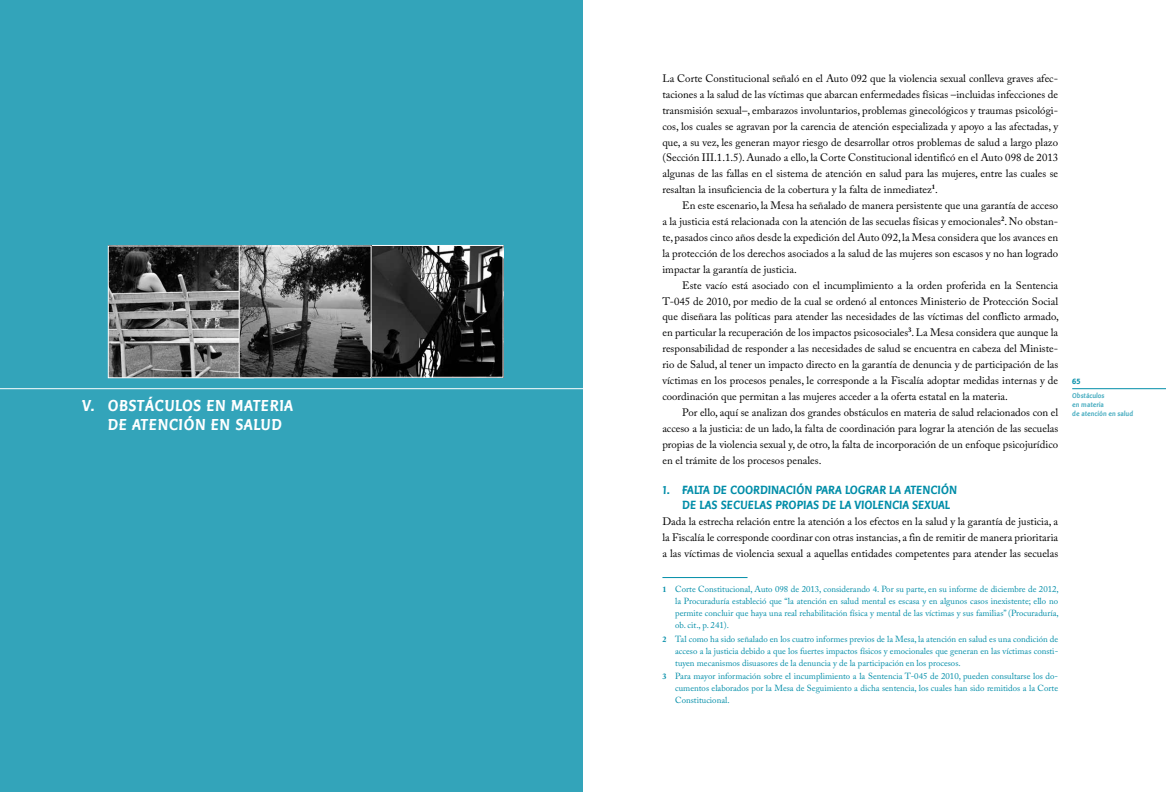
<style>
.page{position:relative;width:1166px;height:792px;background:#fff}
.page>*{position:absolute;margin:0;border:0;box-sizing:border-box;transform-origin:0 0}
.t1{font:700 16px/19px "Linotype Pisa";letter-spacing:.03em;color:#fff}
.t2{font:700 12px "Linotype Pisa";color:#008da8}
.t3{font:10.8px/15.9px "Adobe Caslon Pro";color:#000;text-align:justify}
.t4{font:8.8px/12px "Adobe Caslon Pro";color:#008da8;text-align:justify}
.t5{font:700 8px "Linotype Pisa";color:#008da8}
.t6{font:700 7px/9px "Linotype Pisa";color:#4dafc2}
.s1{font-weight:700;font-size:8px}
</style>
<div class="page">
<hr style="left:1071px;top:388px;width:94px;height:1px;background:#008da8">
<div style="left:0;top:0;width:583px;height:792px;background:#33a4ba"></div>
<hr style="left:0;top:388px;width:583px;height:1px;background:#fff">
<img style="left:371px;top:247px;width:130px;height:129px">
<div style="left:363px;top:245px;width:140px;height:133px;border:1px solid #fff"></div>
<img style="left:110px;top:247px;width:129px;height:129px">
<div style="left:108px;top:245px;width:146px;height:133px;border:1px solid #fff"></div>
<img style="left:241px;top:247px;width:128px;height:129px">
<div style="left:239px;top:245px;width:132px;height:133px;border:1px solid #fff"></div>
<hr style="left:662px;top:577px;width:85px;height:1px;background:#008da8">
<h1 class="t1" style="left:108px;top:396px;width:187px;text-indent:-26px">V. OBSTÁCULOS EN MATERIA<br>DE ATENCIÓN EN SALUD</h1>
<p class="t3" style="left:662px;top:70px;width:397px">La Corte Constitucional señaló en el Auto 092 que la violencia sexual conlleva graves afec&shy;taciones a la salud de las víctimas que abarcan enfermedades físicas –incluidas infecciones de transmisión sexual–, embarazos involuntarios, problemas ginecológicos y traumas psicológi&shy;cos, los cuales se agravan por la carencia de atención especializada y apoyo a las afectadas, y que, a su vez, les generan mayor riesgo de desarrollar otros problemas de salud a largo plazo (Sección III.1.1.5). Aunado a ello, la Corte Constitucional identificó en el Auto 098 de 2013 algunas de las fallas en el sistema de atención en salud para las mujeres, entre las cuales se resaltan la insuficiencia de la cobertura y la falta de inmediatez<sup>1</sup>.</p>
<p class="t3" style="left:662px;top:197px;width:397px;text-indent:20px">En este escenario, la Mesa ha señalado de manera persistente que una garantía de acceso a la justicia está relacionada con la atención de las secuelas físicas y emocionales<sup>2</sup>. No obstan&shy;te, pasados cinco años desde la expedición del Auto 092, la Mesa considera que los avances en la protección de los derechos asociados a la salud de las mujeres son escasos y no han logrado impactar la garantía de justicia.</p>
<p class="t3" style="left:662px;top:277px;width:398px;text-indent:20px">Este vacío está asociado con el incumplimiento a la orden proferida en la Sentencia T-045 de 2010, por medio de la cual se ordenó al entonces Ministerio de Protección Social que diseñara las políticas para atender las necesidades de las víctimas del conflicto armado, en particular la recuperación de los impactos psicosociales<sup>3</sup>. La Mesa considera que aunque la responsabilidad de responder a las necesidades de salud se encuentra en cabeza del Ministe&shy;rio de Salud, al tener un impacto directo en la garantía de denuncia y de participación de las víctimas en los procesos penales, le corresponde a la Fiscalía adoptar medidas internas y de coordinación que permitan a las mujeres acceder a la oferta estatal en la materia.</p>
<p class="t3" style="left:662px;top:404px;width:397px;text-indent:20px">Por ello, aquí se analizan dos grandes obstáculos en materia de salud relacionados con el acceso a la justicia: de un lado, la falta de coordinación para lograr la atención de las secuelas propias de la violencia sexual y, de otro, la falta de incorporación de un enfoque psicojurídico en el trámite de los procesos penales.</p>
<p class="t2" style="left:662px;top:483px;width:32px">1. FALTA</p>
<p class="t2" style="left:712px;top:483px;width:25px">DE COORDINACIÓN</p>
<p class="t2" style="left:815px;top:483px;width:8px">PARA</p>
<p class="t2" style="left:844px;top:483px;width:8px">LOGRAR</p>
<p class="t2" style="left:889px;top:483px;width:23px">LA ATENCIÓN</p>
<p class="t2" style="left:662px;top:499px;width:13px">DE</p>
<p class="t2" style="left:699px;top:499px;width:7px">LAS</p>
<p class="t2" style="left:720px;top:499px;width:8px">SECUELAS</p>
<p class="t2" style="left:775px;top:499px;width:8px">PROPIAS</p>
<p class="t2" style="left:822px;top:499px;width:40px">DELAVIOLENCIA</p>
<p class="t2" style="left:911px;top:499px;width:8px">SEXUAL</p>
<p class="t3" style="left:662px;top:514px;width:397px">Dada la estrecha relación entre la atención a los efectos en la salud y la garantía de justicia, a la Fiscalía le corresponde coordinar con otras instancias, a fin de remitir de manera prioritaria a las víctimas de violencia sexual a aquellas entidades competentes para atender las secuelas</p>
<p class="t4" style="left:675px;top:583px;width:385px;text-indent:-13px"><span class="s1">1</span> Corte Constitucional, Auto 098 de 2013, considerando 4. Por su parte, en su informe de diciembre de 2012, la Procuraduría estableció que “la atención en salud mental es escasa y en algunos casos inexistente; ello no permite concluir que haya una real rehabilitación física y mental de las víctimas y sus familias” (Procuraduría, ob. cit., p. 241).</p>
<p class="t4" style="left:675px;top:633px;width:384px;text-indent:-13px"><span class="s1">2</span> Tal como ha sido señalado en los cuatro informes previos de la Mesa, la atención en salud es una condición de acceso a la justicia debido a que los fuertes impactos físicos y emocionales que generan en las víctimas consti&shy;tuyen mecanismos disuasores de la denuncia y de la participación en los procesos.</p>
<p class="t4" style="left:675px;top:670px;width:384px;text-indent:-13px"><span class="s1">3</span> Para mayor información sobre el incumplimiento a la Sentencia T-045 de 2010, pueden consultarse los do&shy;cumentos elaborados por la Mesa de Seguimiento a dicha sentencia, los cuales han sido remitidos a la Corte Constitucional.</p>
<p class="t5" style="left:1071px;top:376px;width:10px">65</p>
<p class="t6" style="left:1071px;top:391px;width:62px">OBSTÁCULOS<br>EN MATERIA<br>DE ATENCIÓN EN SALUD</p>
</div>
